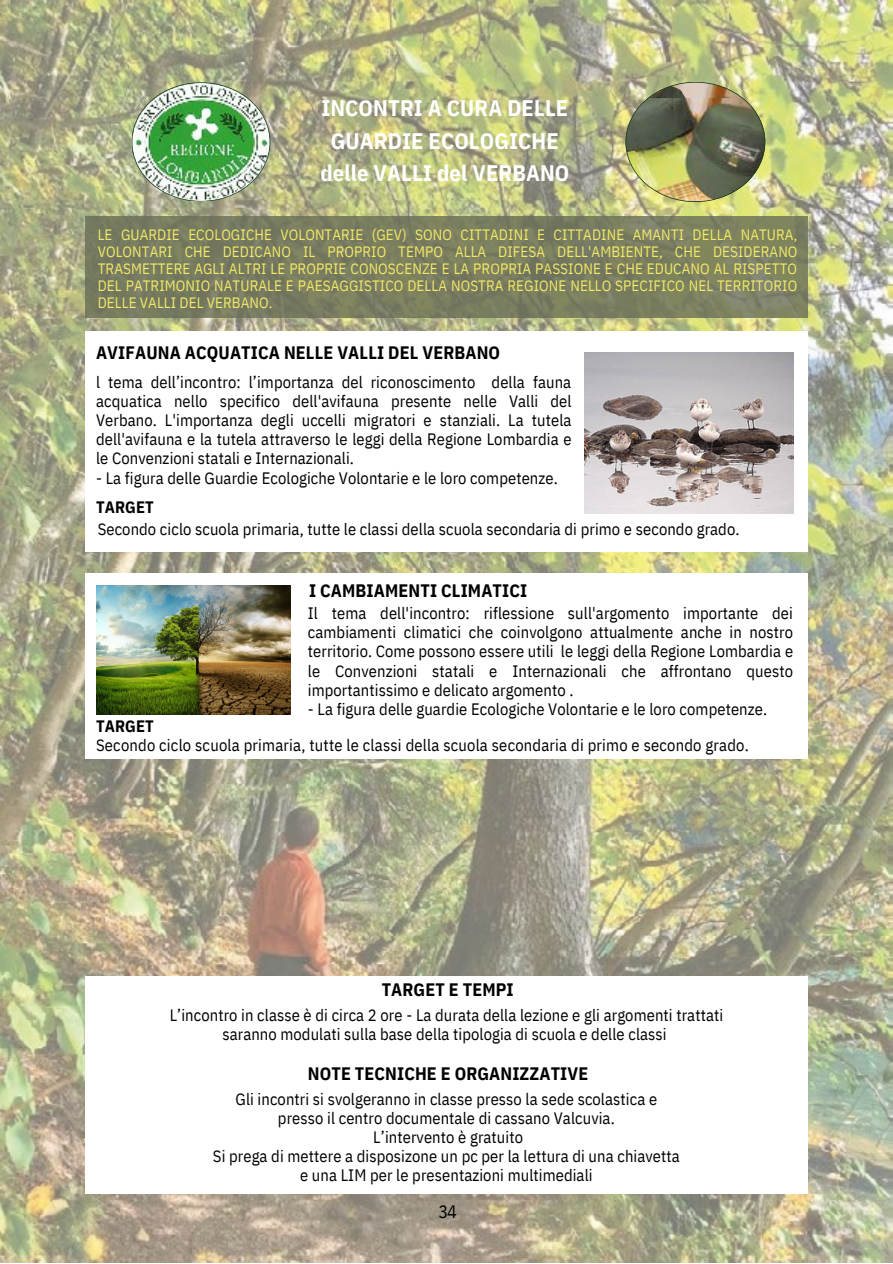
<style>
.page{position:relative;width:893px;height:1264px;background:#fff}
.page>*{position:absolute;margin:0;border:0;box-sizing:border-box;transform-origin:0 0}
.t1{font:700 22.5px/32.5px "IBM Plex Sans Cond";letter-spacing:.005em;color:#fff;text-align:center}
.t2{font:700 18px "IBM Plex Sans Cond";letter-spacing:.005em;color:#000}
.t3{font:18px "IBM Plex Sans Cond";color:#000}
.t4{font:16.5px/19px "IBM Plex Sans Cond";letter-spacing:.005em;color:#000;text-align:center}
.t5{font:700 16.5px "IBM Plex Sans Cond";letter-spacing:.005em;color:#000}
.t6{font:15px/16.8px "IBM Plex Sans Cond";letter-spacing:.005em;color:#f1e967;text-align:justify}
</style>
<div class="page">
<img style="left:0;top:0;width:892px;height:1262px">
<div style="left:85px;top:330px;width:722px;height:221px;background:#fff"></div>
<div style="left:85px;top:573px;width:722px;height:186px;background:#fff"></div>
<div style="left:85px;top:976px;width:722px;height:217px;background:#fff"></div>
<img style="left:625px;top:82px;width:140px;height:120px">
<img style="left:131px;top:82px;width:139px;height:119px">
<div style="left:85px;top:216px;width:722px;height:102px;background:#797d5f"></div>
<img style="left:96px;top:585px;width:194px;height:129px">
<img style="left:584px;top:352px;width:209px;height:161px">
<p class="t1" style="left:320px;top:91px;width:250px">INCONTRI A CURA DELLE<br>GUARDIE ECOLOGICHE delle VALLI del VERBANO</p>
<p class="t6" style="left:98px;top:226px;width:701px">LE GUARDIE ECOLOGICHE VOLONTARIE (GEV) SONO CITTADINI E CITTADINE AMANTI DELLA NATURA, VOLONTARI CHE DEDICANO IL PROPRIO TEMPO ALLA DIFESA DELL'AMBIENTE, CHE DESIDERANO TRASMETTERE AGLI ALTRI LE PROPRIE CONOSCENZE E LA PROPRIA PASSIONE E CHE EDUCANO AL RISPETTO DEL PATRIMONIO NATURALE E PAESAGGISTICO DELLA NOSTRA REGIONE NELLO SPECIFICO NEL TERRITORIO DELLE VALLI DEL VERBANO.</p>
<p class="t2" style="left:96px;top:341px;width:405px">AVIFAUNA ACQUATICA NELLE VALLI DEL VERBANO</p>
<p class="t4" style="left:96px;top:372px;width:477px;text-align:justify">l tema dell’incontro: l’importanza del riconoscimento della fauna acquatica nello specifico dell'avifauna presente nelle Valli del Verbano. L'importanza degli uccelli migratori e stanziali. La tutela dell'avifauna e la tutela attraverso le leggi della Regione Lombardia e le Convenzioni statali e Internazionali.</p>
<p class="t4" style="left:96px;top:468px;width:463px">- La figura delle Guardie Ecologiche Volontarie e le loro competenze.</p>
<p class="t5" style="left:96px;top:496px;width:59px">TARGET</p>
<p class="t4" style="left:98px;top:519px;width:643px">Secondo ciclo scuola primaria, tutte le classi della scuola secondaria di primo e secondo grado.</p>
<p class="t2" style="left:309px;top:578px;width:220px">I CAMBIAMENTI CLIMATICI</p>
<p class="t4" style="left:308px;top:603px;width:486px;text-align:justify">Il tema dell'incontro: riflessione sull'argomento importante dei cambiamenti climatici che coinvolgono attualmente anche in nostro territorio. Come possono essere utili le leggi della Regione Lombardia e le Convenzioni statali e Internazionali che affrontano questo importantissimo e delicato argomento .</p>
<p class="t4" style="left:308px;top:699px;width:461px">- La figura delle guardie Ecologiche Volontarie e le loro competenze.</p>
<p class="t5" style="left:96px;top:715px;width:59px">TARGET</p>
<p class="t4" style="left:96px;top:735px;width:654px">Secondo ciclo scuola primaria, tutte le classi della scuola secondaria di primo e secondo grado.</p>
<p class="t2" style="left:381px;top:977px;width:133px">TARGET E TEMPI</p>
<p class="t4" style="left:170px;top:1004px;width:555px">L’incontro in classe è di circa 2 ore - La durata della lezione e gli argomenti trattati saranno modulati sulla base della tipologia di scuola e delle classi</p>
<p class="t2" style="left:308px;top:1061px;width:282px">NOTE TECNICHE E ORGANIZZATIVE</p>
<p class="t4" style="left:235px;top:1089px;width:423px">Gli incontri si svolgeranno in classe presso la sede scolastica e</p>
<p class="t4" style="left:278px;top:1108px;width:338px">presso il centro documentale di cassano Valcuvia.</p>
<p class="t4" style="left:373px;top:1127px;width:151px">L’intervento è gratuito</p>
<p class="t4" style="left:213px;top:1146px;width:468px">Si prega di mettere a disposizone un pc per la lettura di una chiavetta e una LIM per le presentazioni multimediali</p>
<p class="t3" style="left:438px;top:1198px;width:20px">34</p>
</div>
